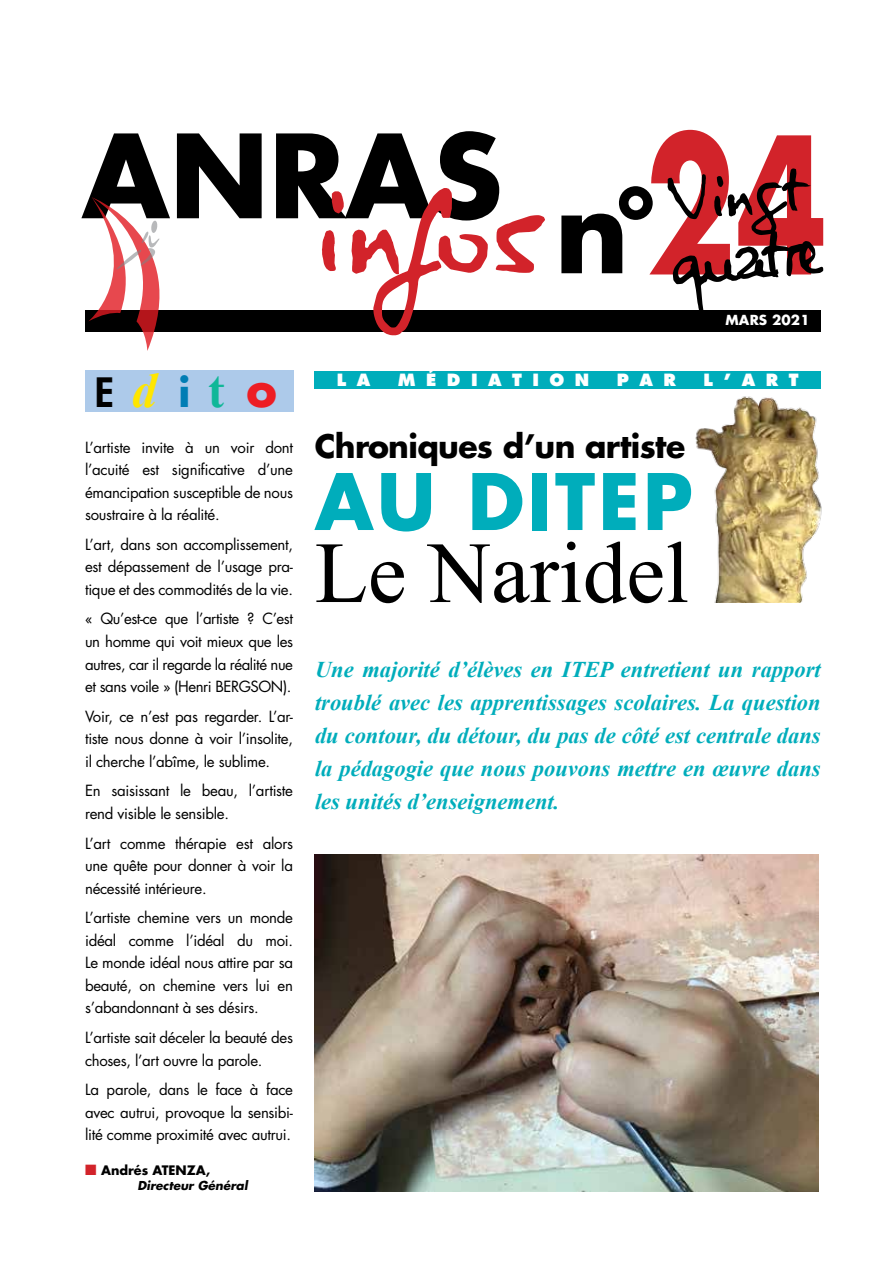
<style>
.page{position:relative;width:893px;height:1263px;background:#fff}
.page>*{position:absolute;margin:0;border:0;box-sizing:border-box;transform-origin:0 0}
.t1{font:700 112.5px "Futura Std";color:#000}
.t2{font:87px "Times New Roman";color:#000}
.t3{font:700 75.6px "Futura Std";color:#00adbb}
.t4{font:70.5px "Virginie";color:#000}
.t5{font:64.5px "Virginie";color:#000}
.t6{font:800 39.3px "Futura Std";color:#000}
.t7{font:700 31.5px "Futura Std";letter-spacing:-.02em;color:#000}
.t8{font:italic 700 22.5px/33px "Times New Roman";color:#00adbb;text-align:justify}
.t9{font:800 16.5px "Futura";letter-spacing:.635em;color:#fff}
.t10{font:15px/22.5px "Futura Std";letter-spacing:-.02em;color:#000;text-align:justify}
.t11{font:700 13.5px "Futura Std";letter-spacing:.01em;color:#fff}
.t12{font:700 12.75px "Futura Std";color:#000}
.t13{font:italic 700 12px "Futura Std";color:#000}
.s1{font-family:"Virginie";font-weight:400;font-size:128.7px;color:#d2232a}
.s2{font-size:184.5px;color:#d2232a}
.s3{font-family:"Times New Roman";font-weight:700;font-style:italic;font-size:49.2px;color:#ffe600}
.s4{font-weight:700;color:#007db4}
.s5{font-family:"Times New Roman";font-weight:700;font-size:49.2px;color:#10b798}
.s6{font-weight:700;font-size:45.9px;color:#ed1d24}
.s7{color:#d2232a}
</style>
<div class="page">
<div style="left:315px;top:371px;width:506px;height:18px;background:#00adbb"></div>
<div style="left:85px;top:370px;width:208px;height:41px;background:#adcaea"></div>
<div style="left:85px;top:310px;width:736px;height:22px;background:#000"></div>
<svg style="left:88px;top:197px;width:71px;height:153px"></svg>
<img style="left:315px;top:855px;width:504px;height:336px">
<img style="left:695px;top:396px;width:127px;height:207px">
<h1 class="t1" style="left:82px;top:101px;width:747px">ANRAS <span class="s1">infos</span> <span class="s2">24</span></h1>
<h3 class="t5" style="left:662px;top:162px;width:139px;rotate:-5deg">Vingt</h3>
<h1 class="t1" style="left:555px;top:156px;width:105px">n°</h1>
<h3 class="t4" style="left:667px;top:220px;width:152px;rotate:-5deg">quatre</h3>
<p class="t11" style="left:726px;top:311px;width:86px">Mars 2021</p>
<h3 class="t6" style="left:95px;top:367px;width:183px">E<span class="s3">d</span><span class="s4">i</span><span class="s5">t</span><span class="s6">o</span></h3>
<p class="t10" style="left:85px;top:436px;width:210px">L’artiste invite à un voir dont l’acuité est significative d’une émancipation susceptible de nous soustraire à la réalité.</p>
<p class="t10" style="left:85px;top:533px;width:210px">L’art, dans son accomplissement, est dépassement de l’usage pra&shy;tique et des commodités de la vie.</p>
<p class="t10" style="left:85px;top:608px;width:210px">« Qu’est-ce que l’artiste ? C’est un homme qui voit mieux que les autres, car il regarde la réalité nue et sans voile » (Henri BERGSON).</p>
<p class="t10" style="left:85px;top:705px;width:210px">Voir, ce n’est pas regarder. L’ar&shy;tiste nous donne à voir l’insolite, il cherche l’abîme, le sublime.</p>
<p class="t10" style="left:85px;top:780px;width:210px">En saisissant le beau, l’artiste rend visible le sensible.</p>
<p class="t10" style="left:85px;top:832px;width:210px">L’art comme thérapie est alors une quête pour donner à voir la nécessité intérieure.</p>
<p class="t10" style="left:85px;top:907px;width:210px">L’artiste chemine vers un monde idéal comme l’idéal du moi.<br>Le monde idéal nous attire par sa beauté, on chemine vers lui en s’abandonnant à ses désirs.</p>
<p class="t10" style="left:85px;top:1026px;width:209px">L’artiste sait déceler la beauté des choses, l’art ouvre la parole.</p>
<p class="t10" style="left:85px;top:1079px;width:210px">La parole, dans le face à face avec autrui, provoque la sensibi&shy;lité comme proximité avec autrui.</p>
<p class="t12" style="left:85px;top:1162px;width:127px"><span class="s7">■</span> Andrés Atenza,</p>
<p class="t13" style="left:138px;top:1178px;width:112px">Directeur Général</p>
<p class="t9" style="left:337px;top:369px;width:35px">L A</p>
<p class="t9" style="left:398px;top:369px;width:193px">MÉDIATION</p>
<p class="t9" style="left:617px;top:369px;width:61px">PAR</p>
<p class="t9" style="left:703px;top:369px;width:97px">L ’ART</p>
<h3 class="t7" style="left:315px;top:425px;width:372px">Chroniques d’un artiste</h3>
<h3 class="t3" style="left:315px;top:451px;width:380px">au DITE P</h3>
<h2 class="t2" style="left:315px;top:511px;width:376px">Le Naridel</h2>
<p class="t8" style="left:315px;top:652px;width:507px">Une majorité d’élèves en ITEP entretient un rapport troublé avec les apprentissages scolaires. La question du contour, du détour, du pas de côté est centrale dans la pédagogie que nous pouvons mettre en œuvre dans les unités d’enseignement.</p>
</div>
